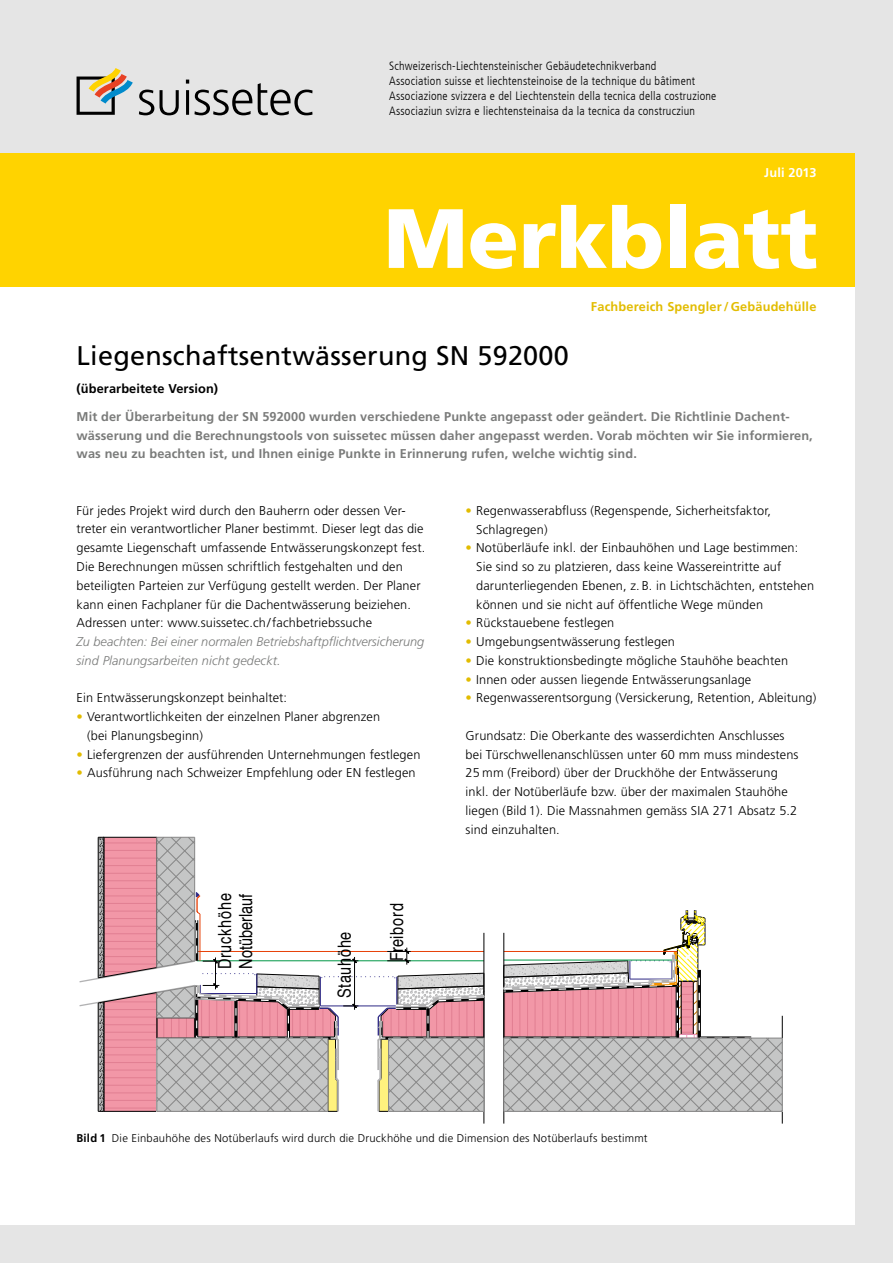
<style>
.page{position:relative;width:893px;height:1263px;background:#e5e5e5}
.page>*{position:absolute;margin:0;border:0;box-sizing:border-box;transform-origin:0 0}
.t1{font:900 84px "Frutiger LT Com";color:#fff}
.t2{font:27px "Frutiger LT Std";letter-spacing:.01em;color:#000}
.t3{font:18.15px/21px "Helvetica";color:#000;scale:.8 1}
.t4{font:18.15px "Helvetica";letter-spacing:.045em;color:#000;scale:.8 1}
.t5{font:300 12.75px/18.8px "Frutiger LT Std";letter-spacing:.01em;color:#000}
.t6{font:700 12.75px/18.8px "Frutiger LT Std";letter-spacing:.01em;color:#7a7b7a}
.t7{font:italic 300 12.75px/18.8px "Frutiger LT Std";color:#7a7b7a}
.t8{font:700 12.75px "Frutiger LT Std";letter-spacing:.015em;color:#e2bc00}
.t9{font:700 12.75px "Frutiger LT Std";letter-spacing:.01em;color:#000}
.t10{font:700 12.75px "Frutiger LT Std";letter-spacing:.015em;color:#fff}
.t11{font:300 condensed 12px/15px "Frutiger LT Com";letter-spacing:.02em;color:#000}
.t12{font:300 11.25px "Frutiger LT Std";letter-spacing:.02em;color:#000}
.s1{color:#e2bc00}
.s2{font-weight:700}
</style>
<div class="page">
<div style="left:0;top:153px;width:855px;height:1072px;background:#fff"></div>
<svg style="left:139px;top:90px;width:15px;height:25px"></svg>
<svg style="left:160px;top:90px;width:19px;height:25px"></svg>
<hr style="left:186px;top:90px;width:3px;height:25px;background:#000">
<svg style="left:186px;top:80px;width:3px;height:4px"></svg>
<svg style="left:194px;top:90px;width:58px;height:25px"></svg>
<svg style="left:258px;top:83px;width:55px;height:32px"></svg>
<svg style="left:77px;top:68px;width:56px;height:47px"></svg>
<hr style="left:484px;top:933px;width:1px;height:190px;background:#000">
<hr style="left:503px;top:933px;width:1px;height:190px;background:#000">
<hr style="left:782px;top:1016px;width:1px;height:107px;background:#000">
<svg style="left:503px;top:910px;width:280px;height:202px"></svg>
<svg style="left:79px;top:836px;width:406px;height:276px"></svg>
<div style="left:0;top:153px;width:855px;height:134px;background:#ffd300"></div>
<p class="t11" style="left:389px;top:58px;width:329px">Schweizerisch-Liechtensteinischer Gebäudetechnikverband<br>Association suisse et liechtensteinoise de la technique du bâtiment Associazione svizzera e del Liechtenstein della tecnica della costruzione Associaziun svizra e liechtensteinaisa da la tecnica da construcziun</p>
<p class="t10" style="left:764px;top:165px;width:54px">Juli 2013</p>
<h1 class="t1" style="left:384px;top:188px;width:436px">Merkblatt</h1>
<p class="t8" style="left:591px;top:299px;width:227px">Fachbereich Spengler/ Gebäudehülle</p>
<h2 class="t2" style="left:77px;top:339px;width:494px">Liegenschaftsentwässerung SN 592000</h2>
<p class="t9" style="left:77px;top:381px;width:143px">(überarbeitete Version)</p>
<p class="t6" style="left:77px;top:407px;width:738px">Mit der Überarbeitung der SN 592000 wurden verschiedene Punkte angepasst oder geändert. Die Richtlinie Dachent&shy;wässerung und die Berechnungstools von suissetec müssen daher angepasst werden. Vorab möchten wir Sie informieren, was neu zu beachten ist, und Ihnen einige Punkte in Erinnerung rufen, welche wichtig sind.</p>
<p class="t5" style="left:77px;top:501px;width:350px">Für jedes Projekt wird durch den Bauherrn oder dessen Ver&shy;treter ein verantwortlicher Planer bestimmt. Dieser legt das die gesamte Liegenschaft umfassende Entwässerungskonzept fest.<br>Die Berechnungen müssen schriftlich festgehalten und den beteiligten Parteien zur Verfügung gestellt werden. Der Planer kann einen Fachplaner für die Dachentwässerung beiziehen.<br>Adressen unter: www.suissetec.ch/fachbetriebssuche</p>
<p class="t7" style="left:77px;top:632px;width:349px">Zu beachten: Bei einer normalen Betriebshaftpflichtversicherung sind Planungsarbeiten nicht gedeckt.</p>
<p class="t5" style="left:77px;top:689px;width:212px">Ein Entwässerungskonzept beinhaltet:</p>
<p class="t5" style="left:87px;top:707px;width:295px;text-indent:-11px"><span class="s1">•</span> Verantwortlichkeiten der einzelnen Planer abgrenzen (bei Planungsbeginn)</p>
<p class="t5" style="left:77px;top:745px;width:345px"><span class="s1">•</span> Liefergrenzen der ausführenden Unternehmungen festlegen</p>
<p class="t5" style="left:77px;top:764px;width:341px"><span class="s1">•</span> Ausführung nach Schweizer Empfehlung oder EN festlegen</p>
<h3 class="t3" style="left:215px;top:969px;width:96px;rotate:-90deg">Druckhöhe<br>Notüberlauf</h3>
<h3 class="t4" style="left:330px;top:997px;width:84px;rotate:-90deg">Stauhöhe</h3>
<h3 class="t4" style="left:383px;top:961px;width:74px;rotate:-90deg">Freibord</h3>
<p class="t5" style="left:476px;top:501px;width:296px;text-indent:-11px"><span class="s1">•</span> Regenwasserabfluss (Regenspende, Sicherheitsfaktor,<br>Schlagregen)</p>
<p class="t5" style="left:476px;top:539px;width:339px;text-indent:-11px"><span class="s1">•</span> Notüberläufe inkl. der Einbauhöhen und Lage bestimmen:<br>Sie sind so zu platzieren, dass keine Wassereintritte auf darunterliegenden Ebenen, z. B. in Lichtschächten, entstehen können und sie nicht auf öffentliche Wege münden</p>
<p class="t5" style="left:466px;top:614px;width:150px"><span class="s1">•</span> Rückstauebene festlegen</p>
<p class="t5" style="left:466px;top:632px;width:211px"><span class="s1">•</span> Umgebungsentwässerung festlegen</p>
<p class="t5" style="left:466px;top:651px;width:324px"><span class="s1">•</span> Die konstruktionsbedingte mögliche Stauhöhe beachten</p>
<p class="t5" style="left:466px;top:670px;width:287px"><span class="s1">•</span> Innen oder aussen liegende Entwässerungsanlage</p>
<p class="t5" style="left:466px;top:689px;width:352px"><span class="s1">•</span> Regenwasserentsorgung (Versickerung, Retention, Ableitung)</p>
<p class="t5" style="left:466px;top:726px;width:334px">Grundsatz: Die Oberkante des wasserdichten Anschlusses bei Türschwellenanschlüssen unter 60 mm muss mindestens 25 mm (Freibord) über der Druckhöhe der Entwässerung inkl. der Notüberläufe bzw. über der maximalen Stauhöhe liegen (Bild 1). Die Massnahmen gemäss SIA 271 Absatz 5.2 sind einzuhalten.</p>
<p class="t12" style="left:77px;top:1131px;width:573px"><span class="s2">Bild 1</span> Die Einbauhöhe des Notüberlaufs wird durch die Druckhöhe und die Dimension des Notüberlaufs bestimmt</p>
</div>
